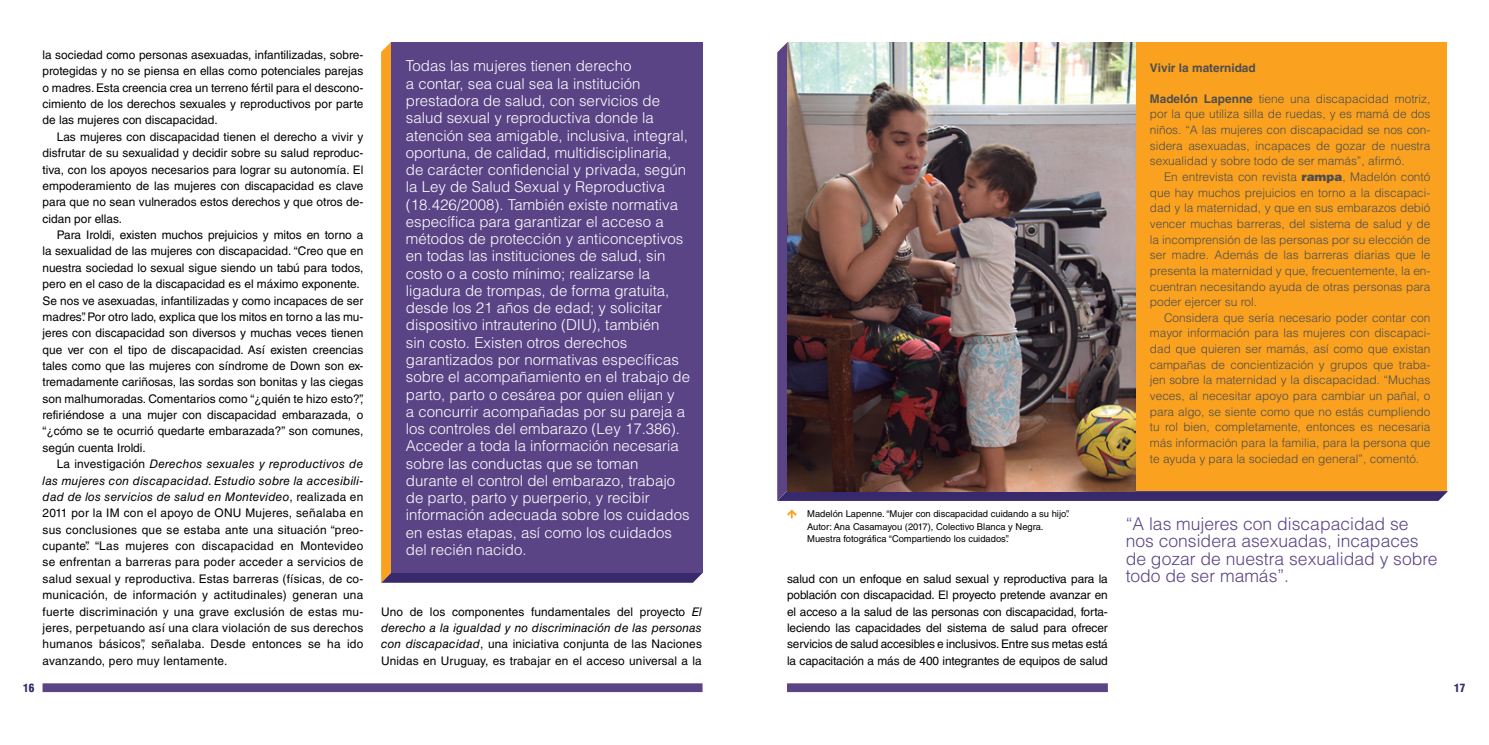
<style>
.page{position:relative;width:1489px;height:745px;background:#fff}
.page>*{position:absolute;margin:0;border:0;box-sizing:border-box;transform-origin:0 0}
.t1{font:300 17.5px/17.5px "Helvetica LT Std";color:#5a4486}
.t2{font:300 15px/17.2px "Helvetica LT Std";color:#fff}
.t3{font:11.88px/16.4px "Helvetica LT Std";color:#000;text-align:justify}
.t4{font:300 11.88px/15.6px "Helvetica LT Std";color:#4d4d4f;text-align:justify}
.t5{font:700 11.88px "Helvetica LT Std";color:#4d4d4f}
.t6{font:900 condensed 11.25px "Helvetica LT Std";color:#38286c}
.t7{font:9.38px/12.5px "Helvetica LT Std";color:#000}
.s1{font-style:italic}
.s2{font-weight:700}
.s3{font-weight:900}
</style>
<div class="page">
<div style="left:43px;top:682px;width:659px;height:9px;background:#5a4486"></div>
<svg style="left:381px;top:42px;width:321px;height:540px;background:#b47841"></svg>
<div style="left:391px;top:42px;width:311px;height:530px;background:#5a4486"></div>
<div style="left:787px;top:682px;width:320px;height:9px;background:#5a4486"></div>
<svg style="left:777px;top:43px;width:670px;height:457px;background:#543e75"></svg>
<div style="left:1134px;top:43px;width:312px;height:448px;background:#faa21f"></div>
<svg style="left:787px;top:509px;width:10px;height:9px"></svg>
<img style="left:787px;top:42px;width:348px;height:449px">
<p class="t3" style="left:43px;top:46px;width:322px">la sociedad como personas asexuadas, infantilizadas, sobre&shy;protegidas y no se piensa en ellas como potenciales parejas o madres. Esta creencia crea un terreno fértil para el descono&shy;cimiento de los derechos sexuales y reproductivos por parte de las mujeres con discapacidad.</p>
<p class="t3" style="left:43px;top:128px;width:322px;text-indent:14px">Las mujeres con discapacidad tienen el derecho a vivir y disfrutar de su sexualidad y decidir sobre su salud reproduc&shy;tiva, con los apoyos necesarios para lograr su autonomía. El empoderamiento de las mujeres con discapacidad es clave para que no sean vulnerados estos derechos y que otros de&shy;cidan por ellas.</p>
<p class="t3" style="left:43px;top:226px;width:322px;text-align:left;text-indent:14px">Para Iroldi, existen muchos prejuicios y mitos en torno a la sexualidad de las mujeres con discapacidad. “Creo que en nuestra sociedad lo sexual sigue siendo un tabú para todos, pero en el caso de la discapacidad es el máximo exponente.<br>Se nos ve asexuadas, infantilizadas y como incapaces de ser madres”. Por otro lado, explica que los mitos en torno a las mu&shy;jeres con discapacidad son diversos y muchas veces tienen que ver con el tipo de discapacidad. Así existen creencias tales como que las mujeres con síndrome de Down son ex&shy;tremadamente cariñosas, las sordas son bonitas y las ciegas son malhumoradas. Comentarios como “¿quién te hizo esto?”, refiriéndose a una mujer con discapacidad embarazada, o “¿cómo se te ocurrió quedarte embarazada?” son comunes, según cuenta Iroldi.</p>
<p class="t3" style="left:43px;top:455px;width:322px;text-indent:14px">La investigación <span class="s1">Derechos sexuales y reproductivos de las mujeres con discapacidad. Estudio sobre la accesibili&shy;dad de los servicios de salud en Montevideo</span>, realizada en 2011 por la IM con el apoyo de ONU Mujeres, señalaba en sus conclusiones que se estaba ante una situación “preo&shy;cupante”. “Las mujeres con discapacidad en Montevideo se enfrentan a barreras para poder acceder a servicios de salud sexual y reproductiva. Estas barreras (físicas, de co&shy;municación, de información y actitudinales) generan una fuerte discriminación y una grave exclusión de estas mu&shy;jeres, perpetuando así una clara violación de sus derechos humanos básicos”, señalaba. Desde entonces se ha ido avanzando, pero muy lentamente.</p>
<p class="t2" style="left:406px;top:57px;width:286px">Todas las mujeres tienen derecho<br>a contar, sea cual sea la institución prestadora de salud, con servicios de salud sexual y reproductiva donde la atención sea amigable, inclusiva, integral, oportuna, de calidad, multidisciplinaria, de carácter confidencial y privada, según la Ley de Salud Sexual y Reproductiva (18.426/2008). También existe normativa específica para garantizar el acceso a métodos de protección y anticonceptivos en todas las instituciones de salud, sin costo o a costo mínimo; realizarse la ligadura de trompas, de forma gratuita, desde los 21 años de edad; y solicitar dispositivo intrauterino (DIU), también<br>sin costo. Existen otros derechos garantizados por normativas específicas sobre el acompañamiento en el trabajo de parto, parto o cesárea por quien elijan y<br>a concurrir acompañadas por su pareja a los controles del embarazo (Ley 17.386).<br>Acceder a toda la información necesaria sobre las conductas que se toman durante el control del embarazo, trabajo de parto, parto y puerperio, y recibir información adecuada sobre los cuidados en estas etapas, así como los cuidados del recién nacido.</p>
<p class="t3" style="left:381px;top:602px;width:322px">Uno de los componentes fundamentales del proyecto <span class="s1">El derecho a la igualdad y no discriminación de las personas con discapacidad</span>, una iniciativa conjunta de las Naciones Unidas en Uruguay, es trabajar en el acceso universal a la</p>
<p class="t7" style="left:807px;top:507px;width:263px">Madelón Lapenne. “Mujer con discapacidad cuidando a su hijo”.<br>Autor: Ana Casamayou (2017), Colectivo Blanca y Negra.<br>Muestra fotográfica “Compartiendo los cuidados”.</p>
<p class="t3" style="left:787px;top:570px;width:322px">salud con un enfoque en salud sexual y reproductiva para la población con discapacidad. El proyecto pretende avanzar en el acceso a la salud de las personas con discapacidad, forta&shy;leciendo las capacidades del sistema de salud para ofrecer servicios de salud accesibles e inclusivos. Entre sus metas está la capacitación a más de 400 integrantes de equipos de salud</p>
<p class="t5" style="left:1149px;top:61px;width:107px">Vivir la maternidad</p>
<p class="t4" style="left:1149px;top:91px;width:282px"><span class="s2">Madelón Lapenne</span> tiene una discapacidad motriz, por la que utiliza silla de ruedas, y es mamá de dos niños. “A las mujeres con discapacidad se nos con&shy;sidera asexuadas, incapaces de gozar de nuestra sexualidad y sobre todo de ser mamás”, afirmó.</p>
<p class="t4" style="left:1149px;top:169px;width:282px;text-indent:14px">En entrevista con revista <span class="s3">rampa</span>, Madelón contó que hay muchos prejuicios en torno a la discapaci&shy;dad y la maternidad, y que en sus embarazos debió vencer muchas barreras, del sistema de salud y de la incomprensión de las personas por su elección de ser madre. Además de las barreras diarias que le presenta la maternidad y que, frecuentemente, la en&shy;cuentran necesitando ayuda de otras personas para poder ejercer su rol.</p>
<p class="t4" style="left:1149px;top:309px;width:282px;text-indent:14px">Considera que sería necesario poder contar con mayor información para las mujeres con discapaci&shy;dad que quieren ser mamás, así como que existan campañas de concientización y grupos que traba&shy;jen sobre la maternidad y la discapacidad. “Muchas veces, al necesitar apoyo para cambiar un pañal, o para algo, se siente como que no estás cumpliendo tu rol bien, completamente, entonces es necesaria más información para la familia, para la persona que te ayuda y para la sociedad en general”, comentó.</p>
<h1 class="t1" style="left:1125px;top:514px;width:313px">“A las mujeres con discapacidad se nos considera asexuadas, incapaces de gozar de nuestra sexualidad y sobre todo de ser mamás”.</h1>
<p class="t6" style="left:23px;top:679px;width:13px">16</p>
<p class="t6" style="left:1453px;top:680px;width:13px">17</p>
</div>
